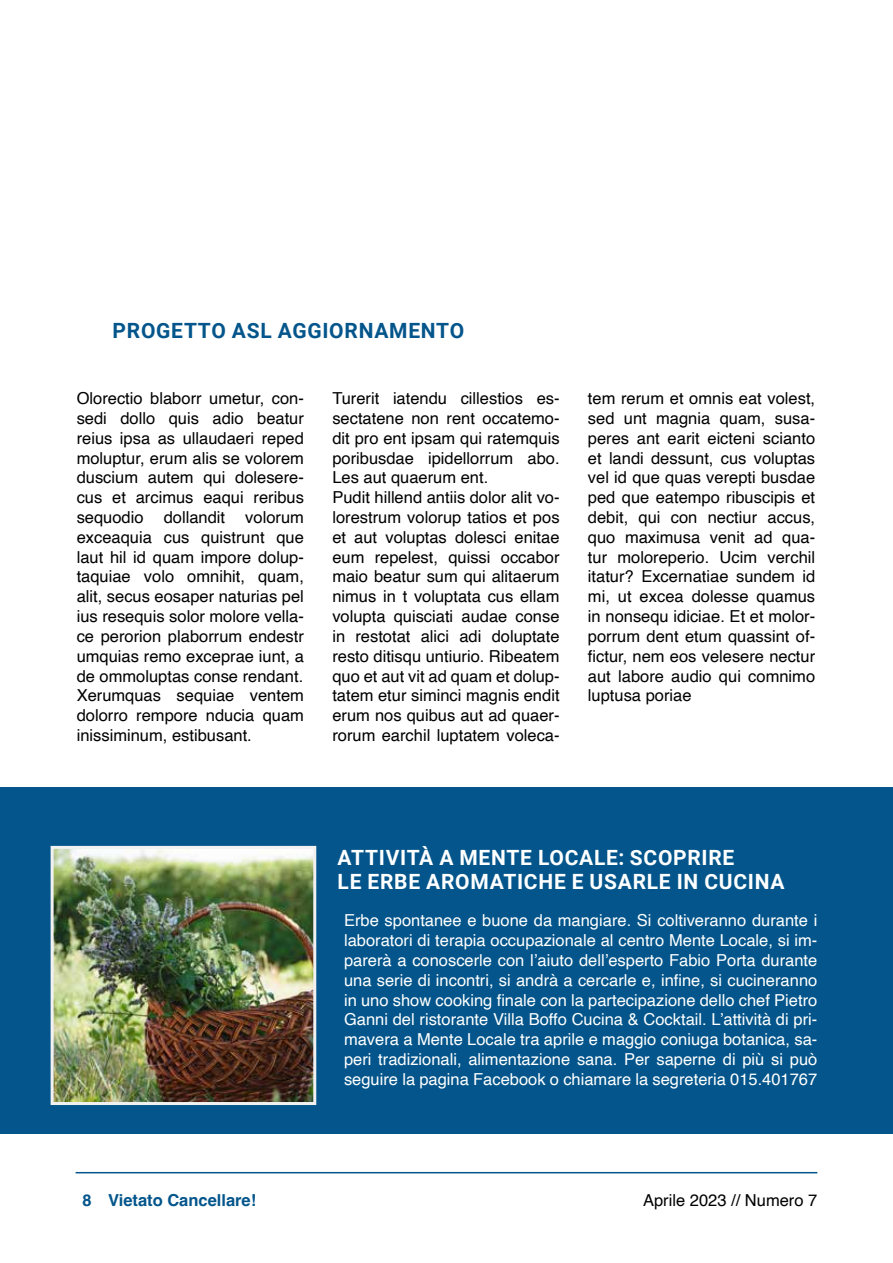
<style>
.page{position:relative;width:893px;height:1263px;background:#fff}
.page>*{position:absolute;margin:0;border:0;box-sizing:border-box;transform-origin:0 0}
.t1{font:700 21px/24px "Roboto";letter-spacing:.035em;color:#fff}
.t2{font:700 21px "Roboto";letter-spacing:.035em;color:#03558b}
.t3{font:16.5px/19.8px "Helvetica";color:#000;text-align:justify}
.t4{font:16.5px/19.8px "Helvetica";color:#fff;text-align:justify}
.t5{font:700 16.5px "Helvetica";color:#03558b}
</style>
<div class="page">
<hr style="left:76px;top:1172px;width:741px;height:1px;background:#03558b">
<div style="left:0;top:787px;width:893px;height:346px;background:#03558b"></div>
<img style="left:55px;top:850px;width:257px;height:251px">
<div style="left:51px;top:846px;width:265px;height:259px;border:3px solid #f1f1f2"></div>
<p class="t2" style="left:113px;top:315px;width:353px">PROGETTO ASL AGGIORNAMENTO</p>
<p class="t3" style="left:77px;top:389px;width:229px">Olorectio blaborr umetur, con&shy;sedi dollo quis adio beatur reius ipsa as ullaudaeri reped moluptur, erum alis se volorem duscium autem qui dolesere&shy;cus et arcimus eaqui reribus sequodio dollandit volorum exceaquia cus quistrunt que laut hil id quam impore dolup&shy;taquiae volo omnihit, quam, alit, secus eosaper naturias pel ius resequis solor molore vella&shy;ce perorion plaborrum endestr umquias remo exceprae iunt, a de ommoluptas conse rendant.<br>Xerumquas sequiae ventem dolorro rempore nducia quam inissiminum, estibusant.</p>
<p class="t3" style="left:332px;top:389px;width:229px;text-align:left">Turerit iatendu cillestios es&shy;sectatene non rent occatemo&shy;dit pro ent ipsam qui ratemquis poribusdae ipidellorrum abo.<br>Les aut quaerum ent.<br>Pudit hillend antiis dolor alit vo&shy;lorestrum volorup tatios et pos et aut voluptas dolesci enitae eum repelest, quissi occabor maio beatur sum qui alitaerum nimus in t voluptata cus ellam volupta quisciati audae conse in restotat alici adi doluptate resto ditisqu untiurio. Ribeatem quo et aut vit ad quam et dolup&shy;tatem etur siminci magnis endit erum nos quibus aut ad quaer&shy;rorum earchil luptatem voleca-</p>
<p class="t3" style="left:588px;top:389px;width:229px">tem rerum et omnis eat volest, sed unt magnia quam, susa&shy;peres ant earit eicteni scianto et landi dessunt, cus voluptas vel id que quas verepti busdae ped que eatempo ribuscipis et debit, qui con nectiur accus, quo maximusa venit ad qua&shy;tur moloreperio. Ucim verchil itatur? Excernatiae sundem id mi, ut excea dolesse quamus in nonsequ idiciae. Et et molor&shy;porrum dent etum quassint of&shy;fictur, nem eos velesere nectur aut labore audio qui comnimo luptusa poriae</p>
<p class="t1" style="left:338px;top:844px;width:448px">ATTIVITÀ A MENTE LOCALE: SCOPRIRE<br>LE ERBE AROMATICHE E USARLE IN CUCINA</p>
<p class="t4" style="left:344px;top:911px;width:475px">Erbe spontanee e buone da mangiare. Si coltiveranno durante i laboratori di terapia occupazionale al centro Mente Locale, si im&shy;parerà a conoscerle con l’aiuto dell’esperto Fabio Porta durante una serie di incontri, si andrà a cercarle e, infine, si cucineranno in uno show cooking finale con la partecipazione dello chef Pietro Ganni del ristorante Villa Boffo Cucina &amp; Cocktail. L’attività di pri&shy;mavera a Mente Locale tra aprile e maggio coniuga botanica, sa&shy;peri tradizionali, alimentazione sana. Per saperne di più si può seguire la pagina Facebook o chiamare la segreteria 015.401767</p>
<p class="t5" style="left:82px;top:1190px;width:175px">8 Vietato Cancellare!</p>
<p class="t3" style="left:643px;top:1191px;width:176px">Aprile 2023 // Numero 7</p>
</div>
